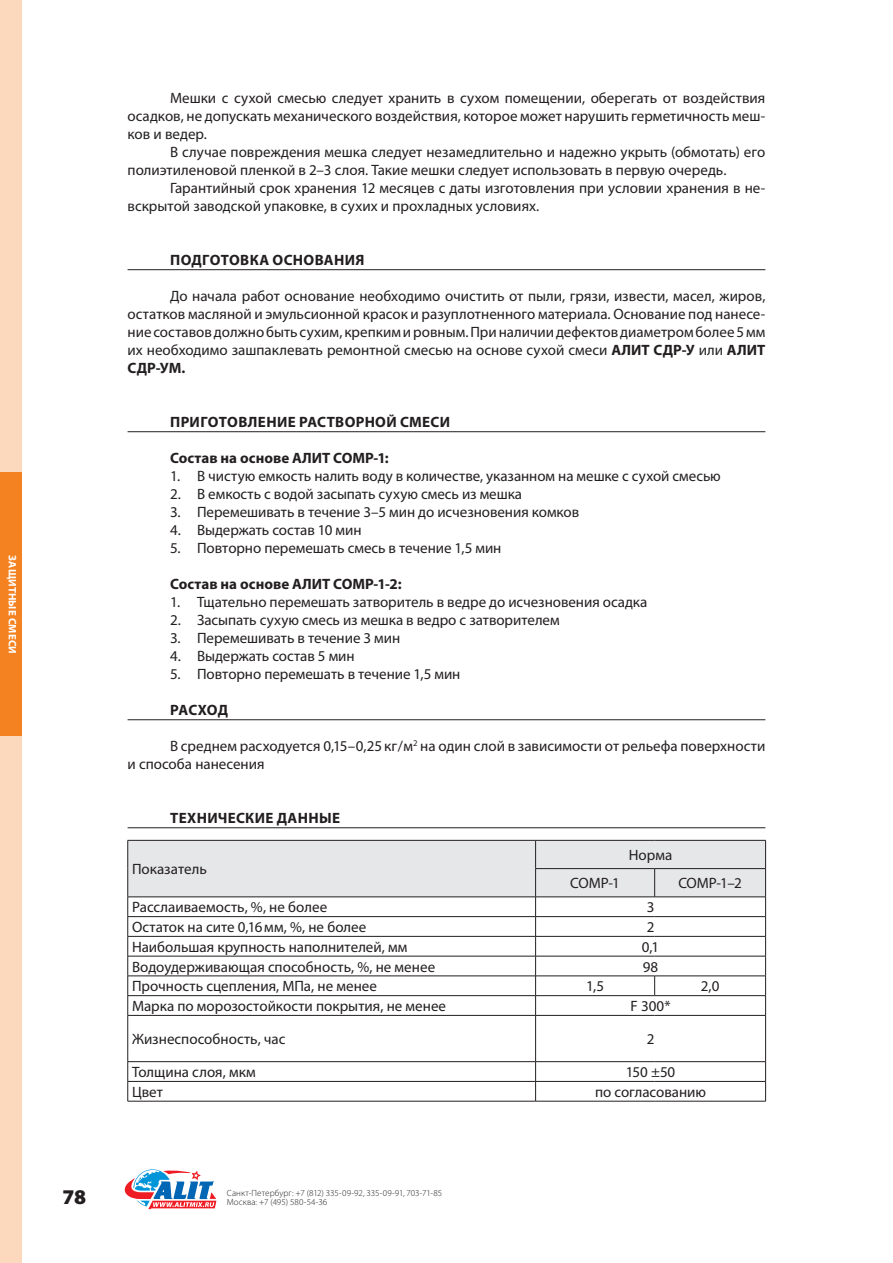
<style>
.page{position:relative;width:893px;height:1263px;background:#fff}
.page>*{position:absolute;margin:0;border:0;box-sizing:border-box;transform-origin:0 0}
.t1{font:900 21px "Myriad Pro";color:#231f20}
._4__Текст{font:15px/18px "Myriad Pro";color:#231f20}
._6__Текст_таблицы{font:15px "Myriad Pro";color:#231f20}
._3__Подзаголовок{font:700 15px "Myriad Pro";letter-spacing:.02em;color:#231f20}
._4__Текст-2{font:700 15px "Myriad Pro";color:#231f20}
.t2{font:700 10.95px "Myriad Pro";letter-spacing:.01em;color:#fff}
.t3{font:300 9px/9px "Myriad Pro";letter-spacing:.01em;color:#231f20}
.s1{font-weight:700}
</style>
<div class="page">
<div style="left:0;top:0;width:21px;height:1263px;background:#fcd9bc"></div>
<div style="left:0;top:472px;width:21px;height:264px;background:#f58220"></div>
<svg style="left:124px;top:1169px;width:92px;height:40px"></svg>
<hr style="left:128px;top:269px;width:637px;height:1px;background:#231f20">
<hr style="left:128px;top:431px;width:637px;height:1px;background:#231f20">
<hr style="left:128px;top:719px;width:637px;height:1px;background:#231f20">
<hr style="left:128px;top:827px;width:637px;height:1px;background:#231f20">
<svg style="left:128px;top:1016px;width:637px;height:85px"></svg>
<svg style="left:127px;top:840px;width:639px;height:175px"></svg>
<hr style="left:128px;top:1015px;width:408px;height:1px;background:#231f20">
<hr style="left:127px;top:1015px;width:1px;height:46px;background:#231f20">
<hr style="left:536px;top:1015px;width:119px;height:1px;background:#231f20">
<hr style="left:535px;top:1015px;width:1px;height:46px;background:#231f20">
<hr style="left:655px;top:1015px;width:111px;height:1px;background:#231f20">
<hr style="left:765px;top:1015px;width:1px;height:46px;background:#231f20">
<hr style="left:128px;top:1061px;width:408px;height:1px;background:#231f20">
<hr style="left:536px;top:1061px;width:119px;height:1px;background:#231f20">
<hr style="left:655px;top:1061px;width:111px;height:1px;background:#231f20">
<hr style="left:128px;top:1081px;width:408px;height:1px;background:#231f20">
<svg style="left:127px;top:1062px;width:1px;height:39px"></svg>
<hr style="left:536px;top:1081px;width:119px;height:1px;background:#231f20">
<svg style="left:535px;top:1062px;width:1px;height:39px"></svg>
<hr style="left:655px;top:1081px;width:111px;height:1px;background:#231f20">
<svg style="left:765px;top:1062px;width:1px;height:39px"></svg>
<hr style="left:128px;top:1101px;width:408px;height:1px;background:#231f20">
<hr style="left:536px;top:1101px;width:119px;height:1px;background:#231f20">
<hr style="left:655px;top:1101px;width:111px;height:1px;background:#231f20">
<p class="t2" style="left:19px;top:555px;width:100px;rotate:90deg">ЗАЩИТНЫЕ СМЕСИ</p>
<p class="_4__Текст" style="left:128px;top:89px;width:639px;text-align:justify;text-indent:43px">Мешки с сухой смесью следует хранить в сухом помещении, оберегать от воздействия осадков, не допускать механического воздействия, которое может нарушить герметичность меш&shy;ков и ведер.</p>
<p class="_4__Текст" style="left:128px;top:143px;width:639px;text-indent:43px">В случае повреждения мешка следует незамедлительно и надежно укрыть (обмотать) его полиэтиленовой пленкой в 2–3 слоя. Такие мешки следует использовать в первую очередь.</p>
<p class="_4__Текст" style="left:128px;top:179px;width:639px;text-indent:43px">Гарантийный срок хранения 12 месяцев с даты изготовления при условии хранения в не&shy;вскрытой заводской упаковке, в сухих и прохладных условиях.</p>
<p class="_3__Подзаголовок" style="left:170px;top:252px;width:196px">ПОДГОТОВКА ОСНОВАНИЯ</p>
<p class="_4__Текст" style="left:128px;top:287px;width:639px;text-align:justify;text-indent:43px">До начала работ основание необходимо очистить от пыли, грязи, извести, масел, жиров, остатков масляной и эмульсионной красок и разуплотненного материала. Основание под нанесе&shy;ние составов должно быть сухим, крепким ировным. Приналичии дефектов диаметром более 5мм их необходимо зашпаклевать ремонтной смесью на основе сухой смеси <span class="s1">АЛИТ СДР-У</span> или <span class="s1">АЛИТ СДР-УМ.</span></p>
<p class="_3__Подзаголовок" style="left:170px;top:414px;width:281px">ПРИГОТОВЛЕНИЕ РАСТВОРНОЙ СМЕСИ</p>
<p class="_4__Текст-2" style="left:170px;top:450px;width:220px">Состав на основе АЛИТ СОМР-1:</p>
<p class="_4__Текст" style="left:170px;top:467px;width:552px">1. В чистую емкость налить воду в количестве, указанном на мешке с сухой смесью</p>
<p class="_4__Текст" style="left:170px;top:485px;width:354px">2. В емкость с водой засыпать сухую смесь из мешка</p>
<p class="_4__Текст" style="left:170px;top:503px;width:411px">3. Перемешивать в течение 3–5 мин до исчезновения комков</p>
<p class="_4__Текст" style="left:170px;top:521px;width:193px">4. Выдержать состав 10 мин</p>
<p class="_4__Текст" style="left:170px;top:539px;width:333px">5. Повторно перемешать смесь в течение 1,5 мин</p>
<p class="_4__Текст-2" style="left:170px;top:576px;width:233px">Состав на основе АЛИТ СОМР-1-2:</p>
<p class="_4__Текст" style="left:170px;top:593px;width:479px">1. Тщательно перемешать затворитель в ведре до исчезновения осадка</p>
<p class="_4__Текст" style="left:170px;top:611px;width:391px">2. Засыпать сухую смесь из мешка в ведро с затворителем</p>
<p class="_4__Текст" style="left:170px;top:629px;width:232px">3. Перемешивать в течение 3 мин</p>
<p class="_4__Текст" style="left:170px;top:647px;width:186px">4. Выдержать состав 5 мин</p>
<p class="_4__Текст" style="left:170px;top:665px;width:292px">5. Повторно перемешать в течение 1,5 мин</p>
<p class="_3__Подзаголовок" style="left:170px;top:702px;width:59px">РАСХОД</p>
<p class="_4__Текст" style="left:128px;top:737px;width:639px;text-indent:43px">В среднем расходуется 0,15–0,25кг/м<sup>2</sup> на один слой в зависимости от рельефа поверхности и способа нанесения</p>
<p class="_3__Подзаголовок" style="left:170px;top:810px;width:171px">ТЕХНИЧЕСКИЕ ДАННЫЕ</p>
<p class="_6__Текст_таблицы" style="left:132px;top:861px;width:76px">Показатель</p>
<p class="_6__Текст_таблицы" style="left:629px;top:847px;width:45px">Норма</p>
<p class="_6__Текст_таблицы" style="left:570px;top:875px;width:51px">СОМР-1</p>
<p class="_6__Текст_таблицы" style="left:678px;top:875px;width:65px">СОМР-1–2</p>
<p class="_6__Текст_таблицы" style="left:132px;top:899px;width:197px">Расслаиваемость, %, не более</p>
<p class="_6__Текст_таблицы" style="left:647px;top:899px;width:9px">3</p>
<p class="_6__Текст_таблицы" style="left:132px;top:919px;width:236px">Остаток на сите 0,16мм, %, не более</p>
<p class="_6__Текст_таблицы" style="left:647px;top:919px;width:9px">2</p>
<p class="_6__Текст_таблицы" style="left:132px;top:939px;width:277px">Наибольшая крупность наполнителей, мм</p>
<p class="_6__Текст_таблицы" style="left:642px;top:939px;width:19px">0,1</p>
<p class="_6__Текст_таблицы" style="left:132px;top:958px;width:305px">Водоудерживающая способность, %, не менее</p>
<p class="_6__Текст_таблицы" style="left:643px;top:958px;width:17px">98</p>
<p class="_6__Текст_таблицы" style="left:132px;top:978px;width:246px">Прочность сцепления, МПа, не менее</p>
<p class="_6__Текст_таблицы" style="left:586px;top:978px;width:19px">1,5</p>
<p class="_6__Текст_таблицы" style="left:701px;top:978px;width:20px">2,0</p>
<p class="_6__Текст_таблицы" style="left:132px;top:998px;width:316px">Марка по морозостойкости покрытия, не менее</p>
<p class="_6__Текст_таблицы" style="left:631px;top:998px;width:42px">F 300*</p>
<p class="_6__Текст_таблицы" style="left:132px;top:1031px;width:155px">Жизнеспособность, час</p>
<p class="_6__Текст_таблицы" style="left:647px;top:1031px;width:9px">2</p>
<p class="_6__Текст_таблицы" style="left:132px;top:1064px;width:125px">Толщина слоя, мкм</p>
<p class="_6__Текст_таблицы" style="left:626px;top:1064px;width:51px">150 ±50</p>
<p class="_6__Текст_таблицы" style="left:132px;top:1084px;width:33px">Цвет</p>
<p class="_6__Текст_таблицы" style="left:595px;top:1084px;width:113px">по согласованию</p>
<p class="t1" style="left:63px;top:1184px;width:25px">78</p>
<p class="t3" style="left:227px;top:1189px;width:217px">Санкт-Петербург: +7 (812) 335-09-92, 335-09-91, 703-71-85<br>Москва: +7 (495) 580-54-36</p>
</div>
